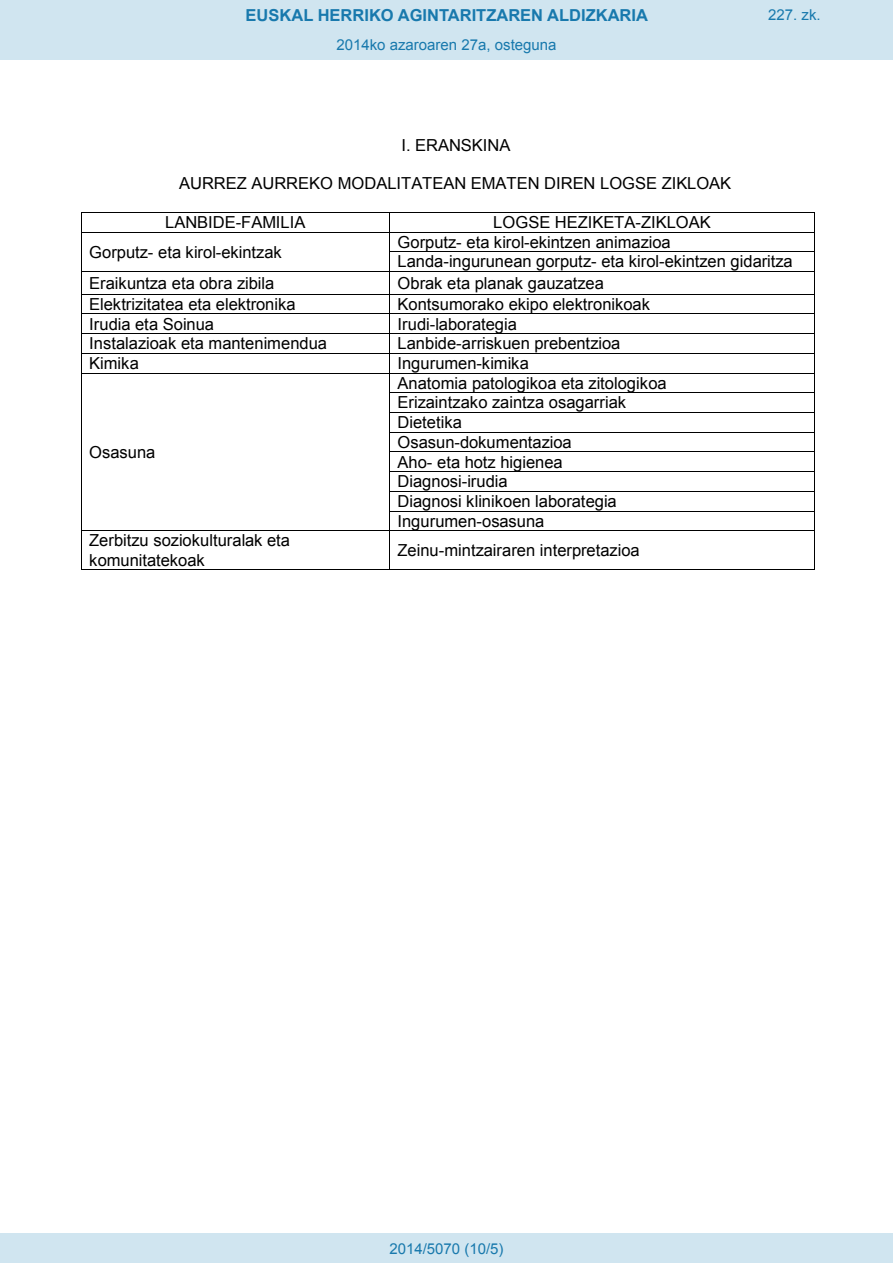
<style>
.page{position:relative;width:893px;height:1263px;background:#fff}
.page>*{position:absolute;margin:0;border:0;box-sizing:border-box;transform-origin:0 0}
.t1{font:16.5px/19.6px "Arial";color:#000}
.t2{font:700 16.5px "Arial";color:#1879ad}
.Paginacion_Centro{font:15px "Arial";color:#1879ad}
</style>
<div class="page">
<hr style="left:81px;top:212px;width:308px;height:1px;background:#000">
<hr style="left:390px;top:212px;width:424px;height:1px;background:#000">
<hr style="left:81px;top:232px;width:308px;height:1px;background:#000">
<hr style="left:390px;top:232px;width:424px;height:1px;background:#000">
<hr style="left:390px;top:251px;width:424px;height:1px;background:#000">
<hr style="left:81px;top:271px;width:308px;height:1px;background:#000">
<hr style="left:390px;top:271px;width:424px;height:1px;background:#000">
<hr style="left:81px;top:294px;width:308px;height:1px;background:#000">
<hr style="left:390px;top:294px;width:424px;height:1px;background:#000">
<hr style="left:81px;top:314px;width:308px;height:1px;background:#000">
<hr style="left:390px;top:314px;width:424px;height:1px;background:#000">
<hr style="left:81px;top:333px;width:308px;height:1px;background:#000">
<hr style="left:390px;top:333px;width:424px;height:1px;background:#000">
<hr style="left:81px;top:353px;width:308px;height:1px;background:#000">
<hr style="left:390px;top:353px;width:424px;height:1px;background:#000">
<hr style="left:81px;top:373px;width:308px;height:1px;background:#000">
<hr style="left:390px;top:373px;width:424px;height:1px;background:#000">
<hr style="left:390px;top:392px;width:424px;height:1px;background:#000">
<hr style="left:390px;top:412px;width:424px;height:1px;background:#000">
<hr style="left:390px;top:432px;width:424px;height:1px;background:#000">
<hr style="left:390px;top:452px;width:424px;height:1px;background:#000">
<hr style="left:390px;top:471px;width:424px;height:1px;background:#000">
<hr style="left:390px;top:491px;width:424px;height:1px;background:#000">
<hr style="left:390px;top:511px;width:424px;height:1px;background:#000">
<svg style="left:81px;top:213px;width:1px;height:317px"></svg>
<hr style="left:81px;top:530px;width:308px;height:1px;background:#000">
<svg style="left:389px;top:212px;width:1px;height:319px"></svg>
<hr style="left:390px;top:530px;width:424px;height:1px;background:#000">
<svg style="left:814px;top:212px;width:1px;height:319px"></svg>
<hr style="left:81px;top:531px;width:1px;height:38px;background:#000">
<hr style="left:81px;top:569px;width:308px;height:1px;background:#000">
<hr style="left:389px;top:531px;width:1px;height:38px;background:#000">
<hr style="left:390px;top:569px;width:424px;height:1px;background:#000">
<hr style="left:814px;top:531px;width:1px;height:38px;background:#000">
<div style="left:0;top:0;width:893px;height:60px;background:#d0e5f0"></div>
<div style="left:0;top:1233px;width:893px;height:30px;background:#d0e5f0"></div>
<p class="t2" style="left:246px;top:4px;width:404px">EUSKAL HERRIKO AGINTARITZAREN ALDIZKARIA</p>
<p class="Paginacion_Centro" style="left:768px;top:5px;width:54px">227. zk.</p>
<p class="Paginacion_Centro" style="left:336px;top:35px;width:222px">2014ko azaroaren 27a, osteguna</p>
<p class="t1" style="left:401px;top:136px;width:111px">I. ERANSKINA</p>
<p class="t1" style="left:179px;top:174px;width:554px">AURREZ AURREKO MODALITATEAN EMATEN DIREN LOGSE ZIKLOAK</p>
<p class="t1" style="left:165px;top:213px;width:142px">LANBIDE-FAMILIA</p>
<p class="t1" style="left:493px;top:213px;width:219px">LOGSE HEZIKETA-ZIKLOAK</p>
<p class="t1" style="left:89px;top:242px;width:194px">Gorputz- eta kirol-ekintzak</p>
<p class="t1" style="left:398px;top:232px;width:397px">Gorputz- eta kirol-ekintzen animazioa<br>Landa-ingurunean gorputz- eta kirol-ekintzen gidaritza</p>
<p class="t1" style="left:89px;top:273px;width:187px">Eraikuntza eta obra zibila</p>
<p class="t1" style="left:398px;top:273px;width:208px">Obrak eta planak gauzatzea</p>
<p class="t1" style="left:89px;top:294px;width:208px">Elektrizitatea eta elektronika</p>
<p class="t1" style="left:398px;top:294px;width:254px">Kontsumorako ekipo elektronikoak</p>
<p class="t1" style="left:89px;top:314px;width:126px">Irudia eta Soinua</p>
<p class="t1" style="left:398px;top:314px;width:121px">Irudi-laborategia</p>
<p class="t1" style="left:89px;top:334px;width:239px">Instalazioak eta mantenimendua</p>
<p class="t1" style="left:398px;top:334px;width:224px">Lanbide-arriskuen prebentzioa</p>
<p class="t1" style="left:89px;top:354px;width:51px">Kimika</p>
<p class="t1" style="left:397px;top:354px;width:133px">Ingurumen-kimika</p>
<p class="t1" style="left:89px;top:442px;width:68px">Osasuna</p>
<p class="t1" style="left:398px;top:373px;width:271px">Anatomia patologikoa eta zitologikoa<br>Erizaintzako zaintza osagarriak<br>Dietetika<br>Osasun-dokumentazioa<br>Aho- eta hotz higienea<br>Diagnosi-irudia<br>Diagnosi klinikoen laborategia<br>Ingurumen-osasuna</p>
<p class="t1" style="left:89px;top:531px;width:202px;line-height:19px">Zerbitzu soziokulturalak eta komunitatekoak</p>
<p class="t1" style="left:398px;top:541px;width:244px">Zeinu-mintzairaren interpretazioa</p>
<p class="Paginacion_Centro" style="left:389px;top:1238px;width:116px">2014/5070 (10/5)</p>
</div>
